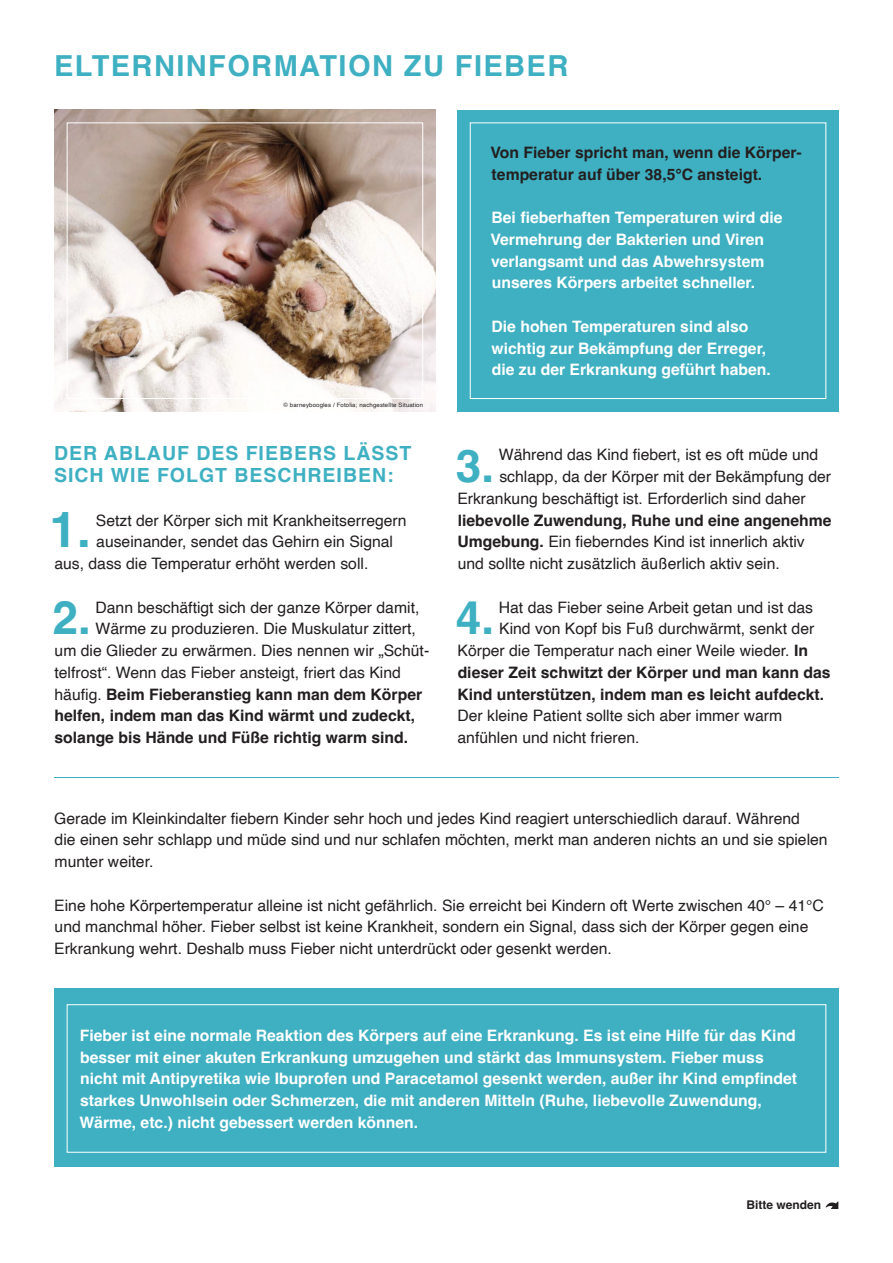
<style>
.page{position:relative;width:893px;height:1263px;background:#fff}
.page>*{position:absolute;margin:0;border:0;box-sizing:border-box;transform-origin:0 0}
.t1{font:700 49.65px "Helvetica";color:#3eb0c2}
.t2{font:700 45.9px "Helvetica";color:#3eb0c2}
.t3{font:700 28.95px "Helvetica";letter-spacing:.05em;color:#3eb0c2}
.t4{font:700 19.5px/21.8px "Helvetica";letter-spacing:.05em;color:#3eb0c2}
.t5{font:15.75px/21.8px "Helvetica";color:#231f20}
.t6{font:700 15.75px/21.8px "Helvetica";color:#fff}
.t7{font:700 15.75px/21.8px "Helvetica";color:#231f20}
.t8{font:700 12px "Helvetica";color:#231f20}
.t9{font:6px "Helvetica";letter-spacing:.025em;color:#231f20}
.s1{font-weight:400}
.s2{font-weight:700}
</style>
<div class="page">
<hr style="left:54px;top:777px;width:785px;height:1px;background:#3eb0c2">
<div style="left:54px;top:988px;width:785px;height:179px;background:#3eb0c2"></div>
<div style="left:67px;top:1004px;width:759px;height:148px;border:1px solid #fff"></div>
<svg style="left:826px;top:1201px;width:12px;height:8px"></svg>
<div style="left:457px;top:110px;width:382px;height:302px;background:#3eb0c2"></div>
<img style="left:54px;top:110px;width:382px;height:302px">
<div style="left:67px;top:122px;width:356px;height:277px;border:1px solid #fff"></div>
<div style="left:470px;top:122px;width:356px;height:277px;border:1px solid #fff"></div>
<h3 class="t3" style="left:54px;top:48px;width:516px">ELTERNINFORMATION ZU FIEBER</h3>
<p class="t9" style="left:284px;top:400px;width:141px">© barneyboogles / Fotolia; nachgestellte Situation</p>
<p class="t4" style="left:54px;top:445px;width:359px">DER ABLAUF DES FIEBERS LÄSST<br>SICH WIE FOLGT BESCHREIBEN:</p>
<h1 class="t1" style="left:49px;top:499px;width:43px">1.</h1>
<p class="t5" style="left:96px;top:510px;width:312px">Setzt der Körper sich mit Krankheitserregern</p>
<p class="t5" style="left:96px;top:531px;width:298px">auseinander, sendet das Gehirn ein Signal</p>
<p class="t5" style="left:54px;top:553px;width:315px">aus, dass die Temperatur erhöht werden soll.</p>
<h2 class="t2" style="left:53px;top:590px;width:40px">2.</h2>
<p class="t5" style="left:95px;top:597px;width:325px">Dann beschäftigt sich der ganze Körper damit,</p>
<p class="t5" style="left:95px;top:618px;width:322px">Wärme zu produzieren. Die Muskulatur zittert,</p>
<p class="t5" style="left:55px;top:640px;width:376px">um die Glieder zu erwärmen. Dies nennen wir „Schüt-</p>
<p class="t5" style="left:54px;top:662px;width:348px">telfrost“. Wenn das Fieber ansteigt, friert das Kind</p>
<p class="t7" style="left:55px;top:685px;width:369px"><span class="s1">häufig.</span> Beim Fieberanstieg kann man dem Körper</p>
<p class="t7" style="left:55px;top:707px;width:362px">helfen, indem man das Kind wärmt und zudeckt,</p>
<p class="t7" style="left:55px;top:728px;width:355px">solange bis Hände und Füße richtig warm sind.</p>
<p class="t7" style="left:490px;top:143px;width:313px">Von Fieber spricht man, wenn die Körper&shy;temperatur auf über 38,5°C ansteigt.</p>
<p class="t6" style="left:490px;top:208px;width:294px">Bei fieberhaften Temperaturen wird die Vermehrung der Bakterien und Viren verlangsamt und das Abwehrsystem unseres Körpers arbeitet schneller.</p>
<p class="t6" style="left:491px;top:317px;width:281px">Die hohen Temperaturen sind also wichtig zur Bekämpfung der Erreger, die zu der Erkrankung geführt haben.</p>
<h2 class="t2" style="left:456px;top:438px;width:40px">3.</h2>
<p class="t5" style="left:499px;top:444px;width:321px">Während das Kind fiebert, ist es oft müde und</p>
<p class="t5" style="left:499px;top:466px;width:333px">schlapp, da der Körper mit der Bekämpfung der</p>
<p class="t5" style="left:457px;top:488px;width:350px">Erkrankung beschäftigt ist. Erforderlich sind daher</p>
<p class="t5" style="left:457px;top:510px;width:376px"><span class="s2">liebevolle Zuwendung, Ruhe und eine angenehme<br>Umgebung.</span> Ein fieberndes Kind ist innerlich aktiv und sollte nicht zusätzlich äußerlich aktiv sein.</p>
<h2 class="t2" style="left:456px;top:590px;width:40px">4.</h2>
<p class="t5" style="left:499px;top:597px;width:316px">Hat das Fieber seine Arbeit getan und ist das</p>
<p class="t5" style="left:499px;top:618px;width:317px">Kind von Kopf bis Fuß durchwärmt, senkt der</p>
<p class="t5" style="left:457px;top:640px;width:352px">Körper die Temperatur nach einer Weile wieder. <span class="s2">In</span></p>
<p class="t7" style="left:458px;top:663px;width:374px">dieser Zeit schwitzt der Körper und man kann das</p>
<p class="t7" style="left:457px;top:685px;width:368px">Kind unterstützen, indem man es leicht aufdeckt.</p>
<p class="t5" style="left:457px;top:705px;width:326px">Der kleine Patient sollte sich aber immer warm anfühlen und nicht frieren.</p>
<p class="t5" style="left:54px;top:808px;width:775px">Gerade im Kleinkindalter fiebern Kinder sehr hoch und jedes Kind reagiert unterschiedlich darauf. Während<br>die einen sehr schlapp und müde sind und nur schlafen möchten, merkt man anderen nichts an und sie spielen munter weiter.</p>
<p class="t5" style="left:54px;top:895px;width:771px">Eine hohe Körpertemperatur alleine ist nicht gefährlich. Sie erreicht bei Kindern oft Werte zwischen 40° – 41°C und manchmal höher. Fieber selbst ist keine Krankheit, sondern ein Signal, dass sich der Körper gegen eine<br>Erkrankung wehrt. Deshalb muss Fieber nicht unterdrückt oder gesenkt werden.</p>
<p class="t6" style="left:79px;top:1026px;width:719px">Fieber ist eine normale Reaktion des Körpers auf eine Erkrankung. Es ist eine Hilfe für das Kind besser mit einer akuten Erkrankung umzugehen und stärkt das Immunsystem. Fieber muss nicht mit Antipyretika wie Ibuprofen und Paracetamol gesenkt werden, außer ihr Kind empfindet starkes Unwohlsein oder Schmerzen, die mit anderen Mitteln (Ruhe, liebevolle Zuwendung, Wärme, etc.) nicht gebessert werden können.</p>
<p class="t8" style="left:747px;top:1197px;width:76px">Bitte wenden</p>
</div>
